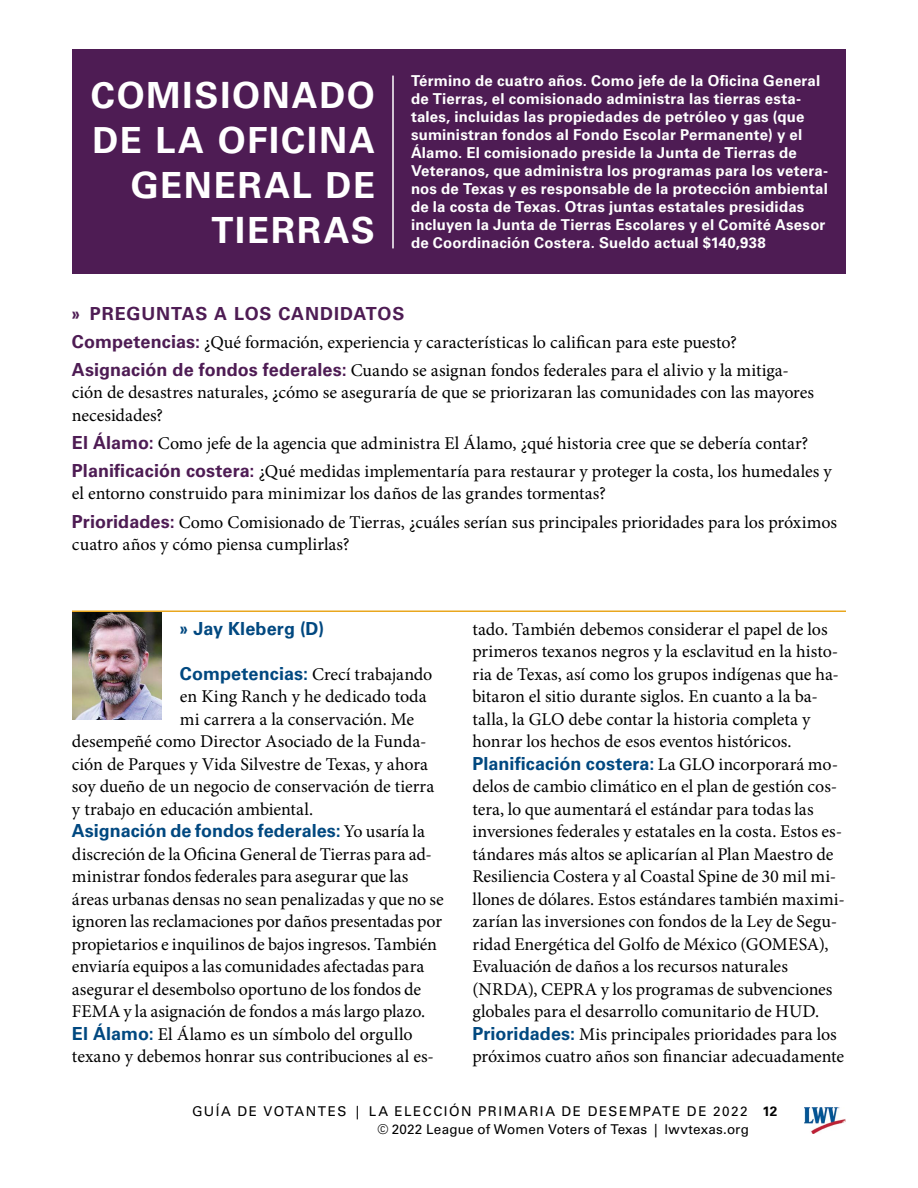
<style>
.page{position:relative;width:918px;height:1188px;background:#fff}
.page>*{position:absolute;margin:0;border:0;box-sizing:border-box;transform-origin:0 0}
.t1{font:700 36px/45px "Univers LT Std";letter-spacing:.05em;color:#fff;text-align:right}
.t2{font:18px/22.5px "Minion Pro";letter-spacing:-.005em;color:#000}
.t3{font:700 18px "Univers LT Std";color:#004880}
.t4{font:700 18px "Univers LT Std";letter-spacing:.045em;color:#4e1c54}
.t5{font:700 15px/18px "Univers LT Std";letter-spacing:.015em;color:#fff}
.t6{font:13.5px/18px "Univers LT Std";letter-spacing:.09em;color:#000}
.s1{font-stretch:condensed}
.s2{font-family:"Univers LT Std";font-weight:700;color:#4e1c54}
.s3{font-family:"Univers LT Std";font-weight:700;color:#004880}
.s4{font-family:"Minion Pro";font-weight:400;color:#000}
.s5{font-weight:700}
</style>
<div class="page">
<img style="left:804px;top:1107px;width:42px;height:27px">
<hr style="left:72px;top:610px;width:774px;height:2px;background:#e9a71e">
<div style="left:72px;top:50px;width:774px;height:224px;background:#4e1c54"></div>
<hr style="left:392px;top:76px;width:2px;height:172px;background:#fff">
<img style="left:72px;top:612px;width:90px;height:108px">
<h1 class="t1" style="left:91px;top:73px;width:286px">COMISIONADO<br>DE LA OFICINA<br>GENERAL DE<br>TIERRAS</h1>
<p class="t5" style="left:411px;top:72px;width:418px">Término de cuatro años. Como jefe de la Oficina General de Tierras, el comisionado administra las tierras esta&shy;tales, incluidas las propiedades de petróleo y gas (que suministran fondos al Fondo Escolar Permanente) y el Álamo. El comisionado preside la Junta de Tierras de Veteranos, que administra los programas para los vetera&shy;nos de Texas y es responsable de la protección ambiental de la costa de Texas. Otras juntas estatales presididas incluyen la Junta de Tierras Escolares y el Comité Asesor de Coordinación Costera. Sueldo actual $140,938</p>
<p class="t4" style="left:72px;top:303px;width:334px"><span class="s1">»</span> PREGUNTAS A LOS CANDIDATOS</p>
<p class="t2" style="left:72px;top:328px;width:718px;line-height:28px"><span class="s2">Competencias:</span> ¿Qué formación, experiencia y características lo califican para este puesto?<br><span class="s2">Asignación de fondos federales:</span> Cuando se asignan fondos federales para el alivio y la mitiga-</p>
<p class="t2" style="left:72px;top:381px;width:744px">ción de desastres naturales, ¿cómo se aseguraría de que se priorizaran las comunidades con las mayores necesidades?</p>
<p class="t2" style="left:72px;top:429px;width:761px;line-height:28px"><span class="s2">El Álamo:</span> Como jefe de la agencia que administra El Álamo, ¿qué historia cree que se debería contar?<br><span class="s2">Planificación costera:</span> ¿Qué medidas implementaría para restaurar y proteger la costa, los humedales y</p>
<p class="t2" style="left:72px;top:480px;width:767px;line-height:28px">el entorno construido para minimizar los daños de las grandes tormentas?<br><span class="s2">Prioridades:</span> Como Comisionado de Tierras, ¿cuáles serían sus principales prioridades para los próximos</p>
<p class="t2" style="left:72px;top:533px;width:279px">cuatro años y cómo piensa cumplirlas?</p>
<p class="t3" style="left:180px;top:618px;width:146px"><span class="s1">»</span> Jay Kleberg (D)</p>
<p class="t2" style="left:180px;top:663px;width:254px"><span class="s3">Competencias:</span> Crecí trabajando</p>
<p class="t2" style="left:180px;top:685px;width:248px">en King Ranch y he dedicado toda</p>
<p class="t2" style="left:180px;top:708px;width:236px">mi carrera a la conservación. Me</p>
<p class="t2" style="left:72px;top:730px;width:356px">desempeñé como Director Asociado de la Funda-</p>
<p class="t2" style="left:72px;top:753px;width:358px">ción de Parques y Vida Silvestre de Texas, y ahora</p>
<p class="t2" style="left:72px;top:775px;width:364px">soy dueño de un negocio de conservación de tierra</p>
<p class="t2" style="left:72px;top:798px;width:243px">y trabajo en educación ambiental.</p>
<p class="t3" style="left:72px;top:820px;width:354px">Asignación de fondos federales: <span class="s4">Yo usaría la</span></p>
<p class="t2" style="left:72px;top:843px;width:373px">discreción de la Oficina General de Tierras para ad&shy;ministrar fondos federales para asegurar que las áreas urbanas densas no sean penalizadas y que no se ignoren las reclamaciones por daños presentadas por propietarios e inquilinos de bajos ingresos. También enviaría equipos a las comunidades afectadas para asegurar el desembolso oportuno de los fondos de FEMA y la asignación de fondos a más largo plazo.<br><span class="s3">El Álamo:</span> El Álamo es un símbolo del orgullo texano y debemos honrar sus contribuciones al es-</p>
<p class="t2" style="left:472px;top:618px;width:368px">tado. También debemos considerar el papel de los primeros texanos negros y la esclavitud en la histo&shy;ria de Texas, así como los grupos indígenas que ha&shy;bitaron el sitio durante siglos. En cuanto a la ba&shy;talla, la GLO debe contar la historia completa y honrar los hechos de esos eventos históricos.</p>
<p class="t3" style="left:472px;top:753px;width:367px">Planificación costera: <span class="s4">La GLO incorporará mo-</span></p>
<p class="t2" style="left:472px;top:775px;width:374px">delos de cambio climático en el plan de gestión cos&shy;tera, lo que aumentará el estándar para todas las inversiones federales y estatales en la costa. Estos es&shy;tándares más altos se aplicarían al Plan Maestro de Resiliencia Costera y al Coastal Spine de 30 mil mi&shy;llones de dólares. Estos estándares también maximi&shy;zarían las inversiones con fondos de la Ley de Segu&shy;ridad Energética del Golfo de México (GOMESA), Evaluación de daños a los recursos naturales (NRDA), CEPRA y los programas de subvenciones globales para el desarrollo comunitario de HUD.<br><span class="s3">Prioridades:</span> Mis principales prioridades para los próximos cuatro años son financiar adecuadamente</p>
<p class="t6" style="left:377px;top:1102px;width:401px;text-indent:-185px">GUÍA DE VOTANTES | LA ELECCIÓN PRIMARIA DE DESEMPATE DE 2022 <span class="s5">12 </span>© 2022 League of Women Voters of Texas | lwvtexas.org</p>
</div>
